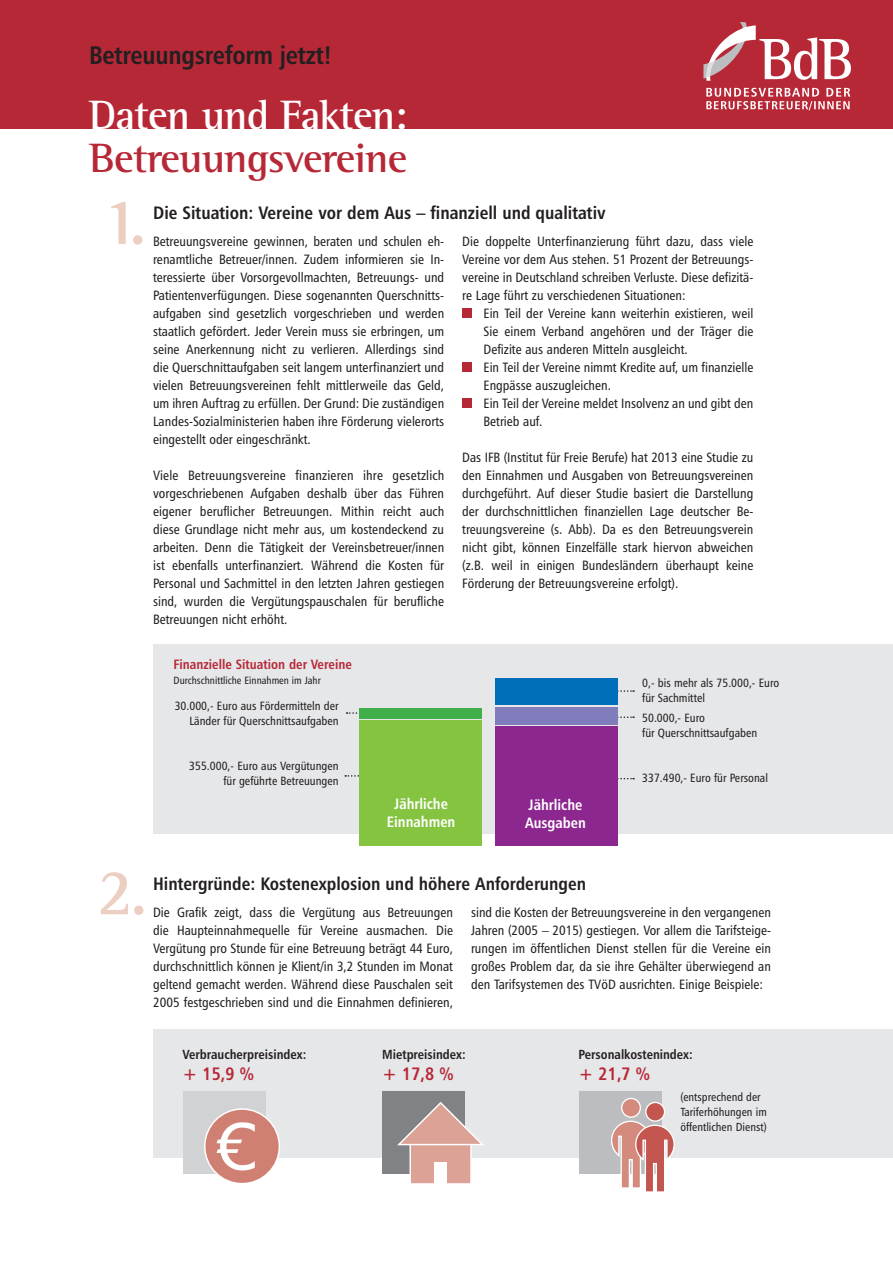
<style>
.page{position:relative;width:893px;height:1263px;background:#fff}
.page>*{position:absolute;margin:0;border:0;box-sizing:border-box;transform-origin:0 0}
.t1{font:700 66.75px "Rotis Semi Serif";color:#edcec3}
.t2{font:63.9px "Verdana";color:#fff}
.t3{font:700 42px "Rotis Semi Serif";letter-spacing:-.02em;color:#b72837}
.t4{font:700 42px "Rotis Semi Serif";letter-spacing:-.02em;color:#fff}
.t5{font:25.5px "Humanist 777 BT Bold Condensed B";letter-spacing:-.01em;color:#231f20}
.t6{font:18px "Humanist 777 BT Bold Condensed B";color:#231f20}
.t7{font:18px "Humanist 777 BT Bold Condensed B";color:#b72837}
.t8{font:15px/18px "Humanist 777 BT Bold Condensed B";color:#fff}
.t9{font:13.5px/18px "Humanist 777 BT Roman Condensed B";color:#231f20;text-align:justify}
.t10{font:13.5px "Humanist 777 BT Bold Condensed B";color:#b72837}
.t11{font:13.2px "Humanist 777 BT Bold Condensed B";color:#231f20}
.t12{font:12px/15px "Humanist 777 BT Roman Condensed B";color:#231f20}
.t13{font:11.7px/14.7px "Humanist 777 BT Roman Condensed B";color:#231f20}
.t14{font:10.5px "Humanist 777 BT Roman Condensed B";color:#231f20}
</style>
<div class="page">
<div style="left:462px;top:308px;width:10px;height:10px;background:#b72837"></div>
<div style="left:462px;top:362px;width:10px;height:10px;background:#b72837"></div>
<div style="left:462px;top:398px;width:10px;height:10px;background:#b72837"></div>
<div style="left:0;top:0;width:893px;height:128px;background:#b72837"></div>
<div style="left:153px;top:645px;width:740px;height:189px;background:#e6e7e9"></div>
<svg style="left:347px;top:712px;width:11px;height:2px"></svg>
<svg style="left:345px;top:775px;width:14px;height:2px"></svg>
<svg style="left:617px;top:778px;width:17px;height:1px"></svg>
<svg style="left:617px;top:716px;width:17px;height:2px"></svg>
<svg style="left:617px;top:690px;width:17px;height:2px"></svg>
<div style="left:359px;top:720px;width:123px;height:126px;background:#84c440"></div>
<div style="left:359px;top:708px;width:123px;height:10px;background:#40ae49"></div>
<div style="left:495px;top:726px;width:122px;height:120px;background:#8c278f"></div>
<div style="left:495px;top:707px;width:122px;height:18px;background:#817cbb"></div>
<div style="left:495px;top:679px;width:122px;height:26px;background:#006fba"></div>
<svg style="left:706px;top:88px;width:144px;height:22px"></svg>
<svg style="left:703px;top:22px;width:148px;height:59px"></svg>
<div style="left:153px;top:1029px;width:740px;height:128px;background:#e6e7e9"></div>
<div style="left:183px;top:1091px;width:82px;height:83px;background:#d1d2d4"></div>
<div style="left:205px;top:1109px;width:74px;height:74px;background:#d08072;border-radius:50%"></div>
<div style="left:204px;top:1108px;width:76px;height:76px;border:1px solid #fff;border-radius:50%"></div>
<div style="left:382px;top:1091px;width:83px;height:83px;background:#808285"></div>
<div style="left:409px;top:1142px;width:63px;height:43px;background:#dba295;border:1px solid #fff"></div>
<svg style="left:397px;top:1102px;width:86px;height:44px"></svg>
<div style="left:434px;top:1162px;width:13px;height:21px;background:#fff"></div>
<div style="left:579px;top:1091px;width:83px;height:83px;background:#bcbdc0"></div>
<div style="left:622px;top:1098px;width:18px;height:19px;background:#d48b7d;border-radius:50%"></div>
<div style="left:621px;top:1098px;width:20px;height:20px;border:1px solid #fff;border-radius:50%"></div>
<div style="left:646px;top:1102px;width:18px;height:19px;background:#c3564f;border-radius:50%"></div>
<div style="left:645px;top:1102px;width:20px;height:20px;border:1px solid #fff;border-radius:50%"></div>
<svg style="left:611px;top:1120px;width:64px;height:72px"></svg>
<h3 class="t5" style="left:89px;top:39px;width:244px">Betreuungsreform jetzt!</h3>
<h3 class="t4" style="left:89px;top:90px;width:320px">Daten und Fakten:</h3>
<h3 class="t3" style="left:89px;top:133px;width:319px">Betreuungsvereine</h3>
<h1 class="t1" style="left:102px;top:181px;width:46px">1.</h1>
<h3 class="t6" style="left:153px;top:202px;width:454px">Die Situation: Vereine vor dem Aus – finanziell und qualitativ</h3>
<p class="t9" style="left:153px;top:232px;width:293px">Betreuungsvereine gewinnen, beraten und schulen eh&shy;renamtliche Betreuer/innen. Zudem informieren sie In&shy;teressierte über Vorsorgevollmachten, Betreuungs- und Patientenverfügungen. Diese sogenannten Querschnitts&shy;aufgaben sind gesetzlich vorgeschrieben und werden staatlich gefördert. Jeder Verein muss sie erbringen, um seine Anerkennung nicht zu verlieren. Allerdings sind die Querschnittaufgaben seit langem unterfinanziert und vielen Betreuungsvereinen fehlt mittlerweile das Geld, um ihren Auftrag zu erfüllen. Der Grund: Die zuständigen Landes-Sozialministerien haben ihre Förderung vielerorts eingestellt oder eingeschränkt.</p>
<p class="t9" style="left:153px;top:466px;width:293px">Viele Betreuungsvereine finanzieren ihre gesetzlich vorgeschriebenen Aufgaben deshalb über das Führen eigener beruflicher Betreuungen. Mithin reicht auch diese Grundlage nicht mehr aus, um kostendeckend zu arbeiten. Denn die Tätigkeit der Vereinsbetreuer/innen ist ebenfalls unterfinanziert. Während die Kosten für Personal und Sachmittel in den letzten Jahren gestiegen sind, wurden die Vergütungspauschalen für berufliche Betreuungen nicht erhöht.</p>
<p class="t9" style="left:462px;top:232px;width:293px">Die doppelte Unterfinanzierung führt dazu, dass viele Vereine vor dem Aus stehen. 51 Prozent der Betreuungs&shy;vereine in Deutschland schreiben Verluste. Diese defizitä&shy;re Lage führt zu verschiedenen Situationen:</p>
<p class="t9" style="left:483px;top:304px;width:271px;text-align:left">Ein Teil der Vereine kann weiterhin existieren, weil Sie einem Verband angehören und der Träger die Defizite aus anderen Mitteln ausgleicht.<br>Ein Teil der Vereine nimmt Kredite auf, um finanzielle Engpässe auszugleichen.<br>Ein Teil der Vereine meldet Insolvenz an und gibt den Betrieb auf.</p>
<p class="t9" style="left:462px;top:448px;width:293px">Das IFB (Institut für Freie Berufe) hat 2013 eine Studie zu den Einnahmen und Ausgaben von Betreuungsvereinen durchgeführt. Auf dieser Studie basiert die Darstellung der durchschnittlichen finanziellen Lage deutscher Be&shy;treuungsvereine (s. Abb). Da es den Betreuungsverein nicht gibt, können Einzelfälle stark hiervon abweichen (z.B. weil in einigen Bundesländern überhaupt keine Förderung der Betreuungsvereine erfolgt).</p>
<p class="t10" style="left:174px;top:655px;width:180px">Finanzielle Situation der Vereine</p>
<p class="t14" style="left:174px;top:673px;width:149px">Durchschnittliche Einnahmen im Jahr</p>
<p class="t12" style="left:175px;top:698px;width:166px;text-align:right">30.000,- Euro aus Fördermitteln der<br>Länder für Querschnittsaufgaben</p>
<p class="t12" style="left:189px;top:758px;width:151px;text-align:right">355.000,- Euro aus Vergütungen für geführte Betreuungen</p>
<p class="t8" style="left:387px;top:794px;width:70px;text-align:center">Jährliche<br>Einnahmen</p>
<p class="t8" style="left:525px;top:796px;width:62px">Jährliche<br>Ausgaben</p>
<p class="t12" style="left:642px;top:675px;width:139px">0,- bis mehr als 75.000,- Euro für Sachmittel</p>
<p class="t12" style="left:642px;top:710px;width:117px">50.000,- Euro<br>für Querschnittsaufgaben</p>
<p class="t12" style="left:642px;top:770px;width:127px">337.490,- Euro für Personal</p>
<h1 class="t1" style="left:97px;top:852px;width:52px">2.</h1>
<h3 class="t6" style="left:153px;top:872px;width:435px">Hintergründe: Kostenexplosion und höhere Anforderungen</h3>
<p class="t9" style="left:153px;top:903px;width:301px">Die Grafik zeigt, dass die Vergütung aus Betreuungen die Haupteinnahmequelle für Vereine ausmachen. Die Vergütung pro Stunde für eine Betreuung beträgt 44 Euro, durchschnittlich können je Klient/in 3,2 Stunden im Monat geltend gemacht werden. Während diese Pauschalen seit 2005 festgeschrieben sind und die Einnahmen definieren,</p>
<p class="t9" style="left:471px;top:903px;width:302px">sind die Kosten der Betreuungsvereine in den vergangenen Jahren (2005 – 2015) gestiegen. Vor allem die Tarifsteige&shy;rungen im öffentlichen Dienst stellen für die Vereine ein großes Problem dar, da sie ihre Gehälter überwiegend an den Tarifsystemen des TVöD ausrichten. Einige Beispiele:</p>
<p class="t11" style="left:183px;top:1046px;width:125px">Verbraucherpreisindex:</p>
<h3 class="t7" style="left:183px;top:1062px;width:73px">+ 15,9 %</h3>
<h2 class="t2" style="left:216px;top:1106px;width:42px">€</h2>
<p class="t11" style="left:382px;top:1046px;width:85px">Mietpreisindex:</p>
<h3 class="t7" style="left:382px;top:1062px;width:73px">+ 17,8 %</h3>
<p class="t11" style="left:579px;top:1046px;width:116px">Personalkostenindex:</p>
<h3 class="t7" style="left:579px;top:1062px;width:73px">+ 21,7 %</h3>
<p class="t13" style="left:680px;top:1090px;width:88px">(entsprechend der<br>Tariferhöhungen im öffentlichen Dienst)</p>
</div>
